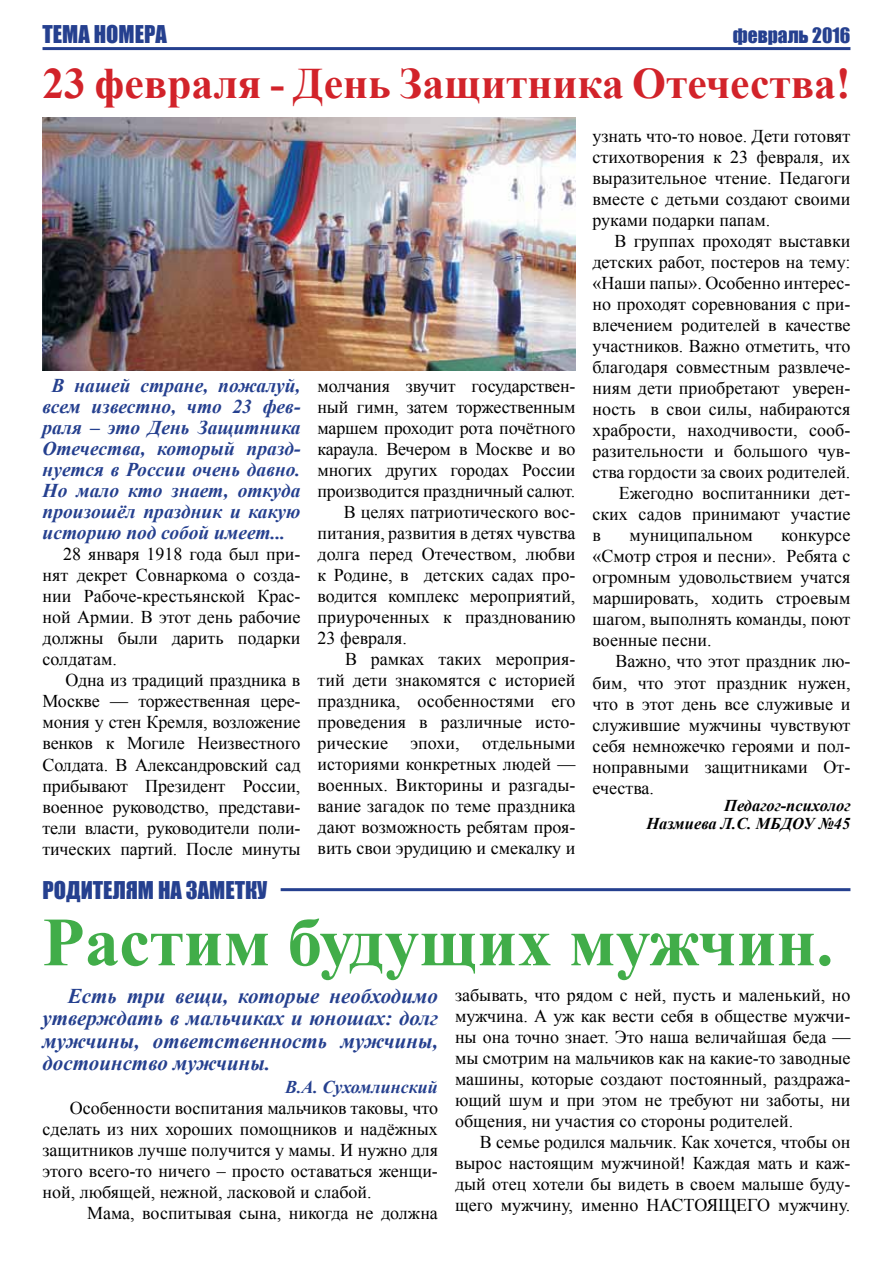
<style>
.page{position:relative;width:893px;height:1263px;background:#fff}
.page>*{position:absolute;margin:0;border:0;box-sizing:border-box;transform-origin:0 0}
.t1{font:700 69px "Times New Roman";color:#41ad49}
.t2{font:700 43.5px "Times New Roman";color:#d2232a}
.t3{font:22.5px "Impact";color:#25408f}
.t4{font:italic 700 21px/22.5px "Times New Roman";color:#25408f;text-align:justify}
.t5{font:italic 700 19.5px/21px "Times New Roman";color:#25408f;text-align:justify}
.t6{font:19.5px "Impact";color:#25408f}
.t7{font:18px/21px "Times New Roman";color:#000;text-align:justify}
.t8{font:italic 700 18px "Times New Roman";color:#25408f}
.t9{font:italic 700 16.5px/18px "Times New Roman";color:#000;text-align:right}
</style>
<div class="page">
<hr style="left:43px;top:47px;width:807px;height:3px;background:#25408f">
<hr style="left:281px;top:888px;width:569px;height:3px;background:#25408f">
<img style="left:42px;top:118px;width:534px;height:253px">
<p class="t3" style="left:43px;top:16px;width:126px">тема номера</p>
<p class="t6" style="left:733px;top:20px;width:119px">февраль 2016</p>
<h2 class="t2" style="left:43px;top:54px;width:809px">23 февраля - День Защитника Отечества!</h2>
<p class="t5" style="left:43px;top:375px;width:259px;text-indent:9px">В нашей стране, пожалуй, всем известно, что 23 фев&shy;раля – это День Защитника Отечества, который празд&shy;нуется в России очень давно.<br>Но мало кто знает, откуда произошёл праздник и какую историю под собой имеет...</p>
<p class="t7" style="left:43px;top:544px;width:259px;text-indent:21px">28 января 1918 года был при&shy;нят декрет Совнаркома о созда&shy;нии Рабоче-крестьянской Крас&shy;ной Армии. В этот день рабочие должны были дарить подарки солдатам.</p>
<p class="t7" style="left:43px;top:670px;width:259px;text-indent:23px">Одна из традиций праздника в Москве — торжественная цере&shy;мония у стен Кремля, возложение венков к Могиле Неизвестного Солдата. В Александровский сад прибывают Президент России, военное руководство, представи&shy;тели власти, руководители поли&shy;тических партий. После минуты</p>
<p class="t3" style="left:43px;top:873px;width:226px">родителям на заметку</p>
<p class="t7" style="left:317px;top:375px;width:259px">молчания звучит государствен-</p>
<p class="t7" style="left:317px;top:396px;width:259px">ный гимн, затем торжественным</p>
<p class="t7" style="left:317px;top:417px;width:259px">маршем проходит рота почётного</p>
<p class="t7" style="left:317px;top:438px;width:259px">караула. Вечером в Москве и во</p>
<p class="t7" style="left:317px;top:459px;width:259px">многих других городах России</p>
<p class="t7" style="left:317px;top:480px;width:259px">производится праздничный салют.</p>
<p class="t7" style="left:344px;top:501px;width:233px">В целях патриотического вос-</p>
<p class="t7" style="left:317px;top:522px;width:259px">питания, развития в детях чувства</p>
<p class="t7" style="left:317px;top:543px;width:259px">долга перед Отечеством, любви</p>
<p class="t7" style="left:317px;top:564px;width:259px">к Родине, в детских садах про-</p>
<p class="t7" style="left:317px;top:585px;width:259px">водится комплекс мероприятий,</p>
<p class="t7" style="left:317px;top:606px;width:259px">приуроченных к празднованию</p>
<p class="t7" style="left:317px;top:627px;width:91px">23 февраля.</p>
<p class="t7" style="left:345px;top:648px;width:232px">В рамках таких мероприя-</p>
<p class="t7" style="left:317px;top:669px;width:259px">тий дети знакомятся с историей</p>
<p class="t7" style="left:317px;top:690px;width:259px">праздника, особенностями его</p>
<p class="t7" style="left:317px;top:711px;width:259px">проведения в различные исто-</p>
<p class="t7" style="left:317px;top:732px;width:259px">рические эпохи, отдельными</p>
<p class="t7" style="left:317px;top:753px;width:259px">историями конкретных людей —</p>
<p class="t7" style="left:317px;top:774px;width:259px">военных. Викторины и разгады-</p>
<p class="t7" style="left:317px;top:795px;width:259px">вание загадок по теме праздника</p>
<p class="t7" style="left:317px;top:816px;width:259px">дают возможность ребятам проя-</p>
<p class="t7" style="left:317px;top:837px;width:259px">вить свои эрудицию и смекалку и</p>
<p class="t7" style="left:592px;top:125px;width:259px">узнать что-то новое. Дети готовят стихотворения к 23 февраля, их выразительное чтение. Педагоги вместе с детьми создают своими руками подарки папам.</p>
<p class="t7" style="left:614px;top:230px;width:238px">В группах проходят выставки</p>
<p class="t7" style="left:592px;top:251px;width:259px">детских работ, постеров на тему:</p>
<p class="t7" style="left:592px;top:273px;width:259px">«Наши папы». Особенно интерес-</p>
<p class="t7" style="left:592px;top:294px;width:259px">но проходят соревнования с при-</p>
<p class="t7" style="left:592px;top:315px;width:259px">влечением родителей в качестве</p>
<p class="t7" style="left:592px;top:336px;width:259px">участников. Важно отметить, что</p>
<p class="t7" style="left:592px;top:357px;width:259px">благодаря совместным развлече-</p>
<p class="t7" style="left:592px;top:378px;width:259px">ниям дети приобретают уверен-</p>
<p class="t7" style="left:592px;top:399px;width:259px">ность в свои силы, набираются</p>
<p class="t7" style="left:592px;top:420px;width:259px">храбрости, находчивости, сооб-</p>
<p class="t7" style="left:592px;top:441px;width:259px">разительности и большого чув-</p>
<p class="t7" style="left:592px;top:462px;width:259px">ства гордости за своих родителей.</p>
<p class="t7" style="left:619px;top:483px;width:233px">Ежегодно воспитанники дет-</p>
<p class="t7" style="left:592px;top:504px;width:259px">ских садов принимают участие</p>
<p class="t7" style="left:592px;top:525px;width:10px">в</p>
<p class="t7" style="left:629px;top:525px;width:125px">муниципальном</p>
<p class="t7" style="left:592px;top:525px;width:259px;text-indent:189px">конкурсе «Смотр строя и песни». Ребята с огромным удовольствием учатся маршировать, ходить строевым шагом, выполнять команды, поют военные песни.</p>
<p class="t7" style="left:592px;top:651px;width:259px;text-indent:23px">Важно, что этот праздник лю&shy;бим, что этот праздник нужен, что в этот день все служивые и служившие мужчины чувствуют себя немножечко героями и пол&shy;ноправными защитниками От&shy;ечества.</p>
<p class="t9" style="left:646px;top:796px;width:206px">Педагог-психолог<br>Назмиева Л.С. МБДОУ №45</p>
<h1 class="t1" style="left:43px;top:894px;width:792px">Растим будущих мужчин.</h1>
<p class="t4" style="left:43px;top:984px;width:397px;text-indent:25px">Есть три вещи, которые необходимо утверждать в мальчиках и юношах: долг мужчины, ответственность мужчины, достоинство мужчины.</p>
<p class="t8" style="left:285px;top:1074px;width:154px">В.А. Сухомлинский</p>
<p class="t7" style="left:43px;top:1097px;width:397px;text-indent:27px">Особенности воспитания мальчиков таковы, что сделать из них хороших помощников и надёжных защитников лучше получится у мамы. И нужно для этого всего-то ничего – просто оставаться женщи&shy;ной, любящей, нежной, ласковой и слабой.</p>
<p class="t7" style="left:87px;top:1202px;width:352px">Мама, воспитывая сына, никогда не должна</p>
<p class="t7" style="left:455px;top:984px;width:397px">забывать, что рядом с ней, пусть и маленький, но мужчина. А уж как вести себя в обществе мужчи&shy;ны она точно знает. Это наша величайшая беда — мы смотрим на мальчиков как на какие-то заводные машины, которые создают постоянный, раздража&shy;ющий шум и при этом не требуют ни заботы, ни общения, ни участия со стороны родителей.</p>
<p class="t7" style="left:455px;top:1131px;width:397px;text-indent:25px">В семье родился мальчик. Как хочется, чтобы он вырос настоящим мужчиной! Каждая мать и каж&shy;дый отец хотели бы видеть в своем малыше буду&shy;щего мужчину, именно НАСТОЯЩЕГО мужчину.</p>
</div>
